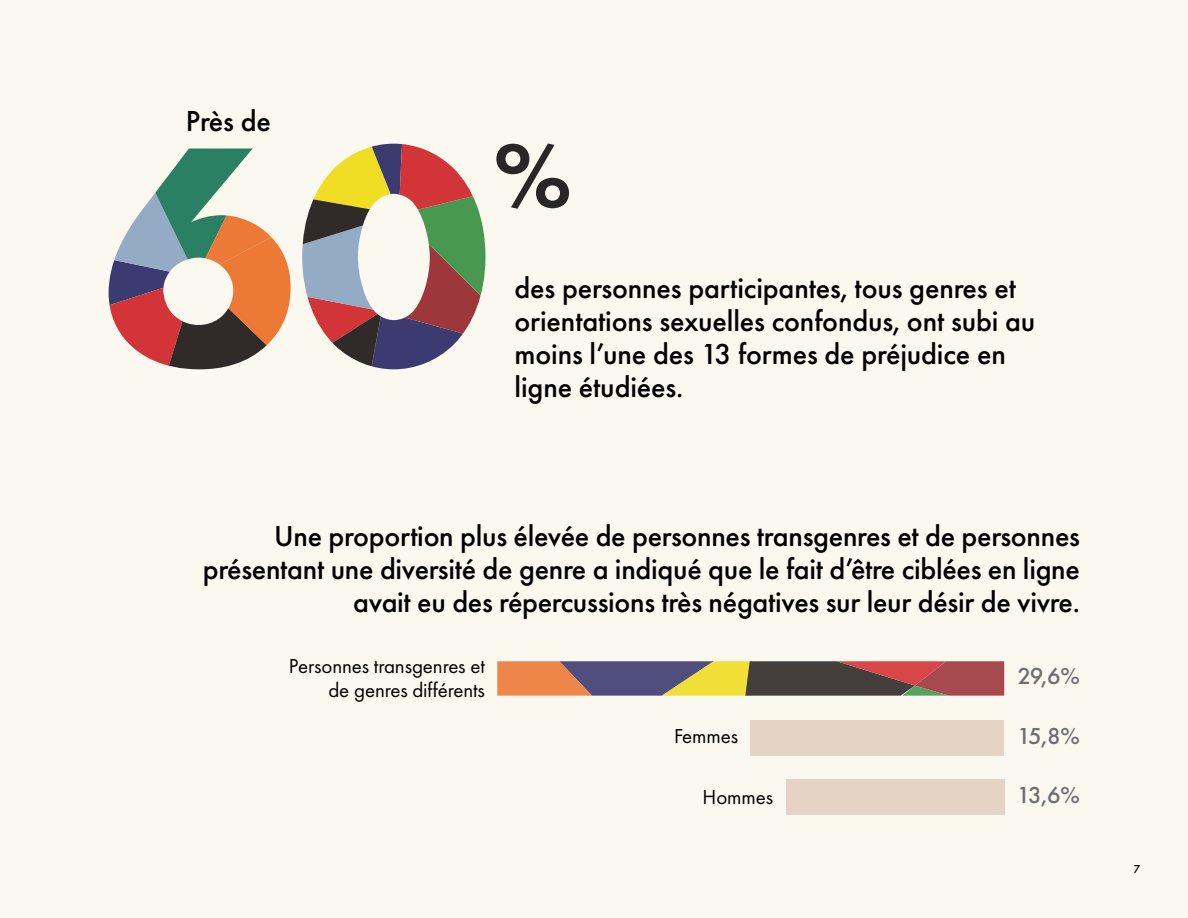
<style>
.page{position:relative;width:1188px;height:918px;background:#fbf8f0}
.page>*{position:absolute;margin:0;border:0;box-sizing:border-box;transform-origin:0 0}
.t1{font:800 94.35px "Futura PT";color:#292725}
.t2{font:500 30px/33px "Futura PT";letter-spacing:-.01em;color:#000}
.t3{font:500 24px "Futura PT";color:#6d6e71}
.t4{font:21px/24px "Futura PT";letter-spacing:-.005em;color:#000;text-align:right}
.t5{font:500 10.5px "Futura";color:#000}
</style>
<div class="page">
<hr style="left:0;top:0;width:1px;height:918px;background:#fff">
<div style="left:750px;top:720px;width:254px;height:35px;background:#e5d3c6"></div>
<div style="left:786px;top:779px;width:218px;height:35px;background:#e5d3c6"></div>
<svg style="left:497px;top:661px;width:507px;height:35px;background:#916653"></svg>
<svg style="left:302px;top:144px;width:183px;height:225px"></svg>
<svg style="left:109px;top:149px;width:182px;height:220px"></svg>
<p class="t2" style="left:186px;top:104px;width:87px">Près de</p>
<h1 class="t1" style="left:494px;top:117px;width:80px">%</h1>
<p class="t2" style="left:515px;top:272px;width:522px">des personnes participantes, tous genres et orientations sexuelles confondus, ont subi au moins l’une des 13 formes de préjudice en ligne étudiées.</p>
<p class="t2" style="left:203px;top:520px;width:879px;text-align:right">Une proportion plus élevée de personnes transgenres et de personnes présentant une diversité de genre a indiqué que le fait d’être ciblées en ligne avait eu des répercussions très négatives sur leur désir de vivre.</p>
<p class="t4" style="left:289px;top:653px;width:197px">Personnes transgenres et de genres différents</p>
<p class="t3" style="left:1018px;top:661px;width:64px">29,6%</p>
<p class="t3" style="left:1017px;top:721px;width:64px">15,8%</p>
<p class="t3" style="left:1017px;top:780px;width:65px">13,6%</p>
<p class="t4" style="left:674px;top:724px;width:66px">Femmes</p>
<p class="t4" style="left:703px;top:785px;width:72px">Hommes</p>
<p class="t5" style="left:1134px;top:862px;width:8px">7</p>
</div>
